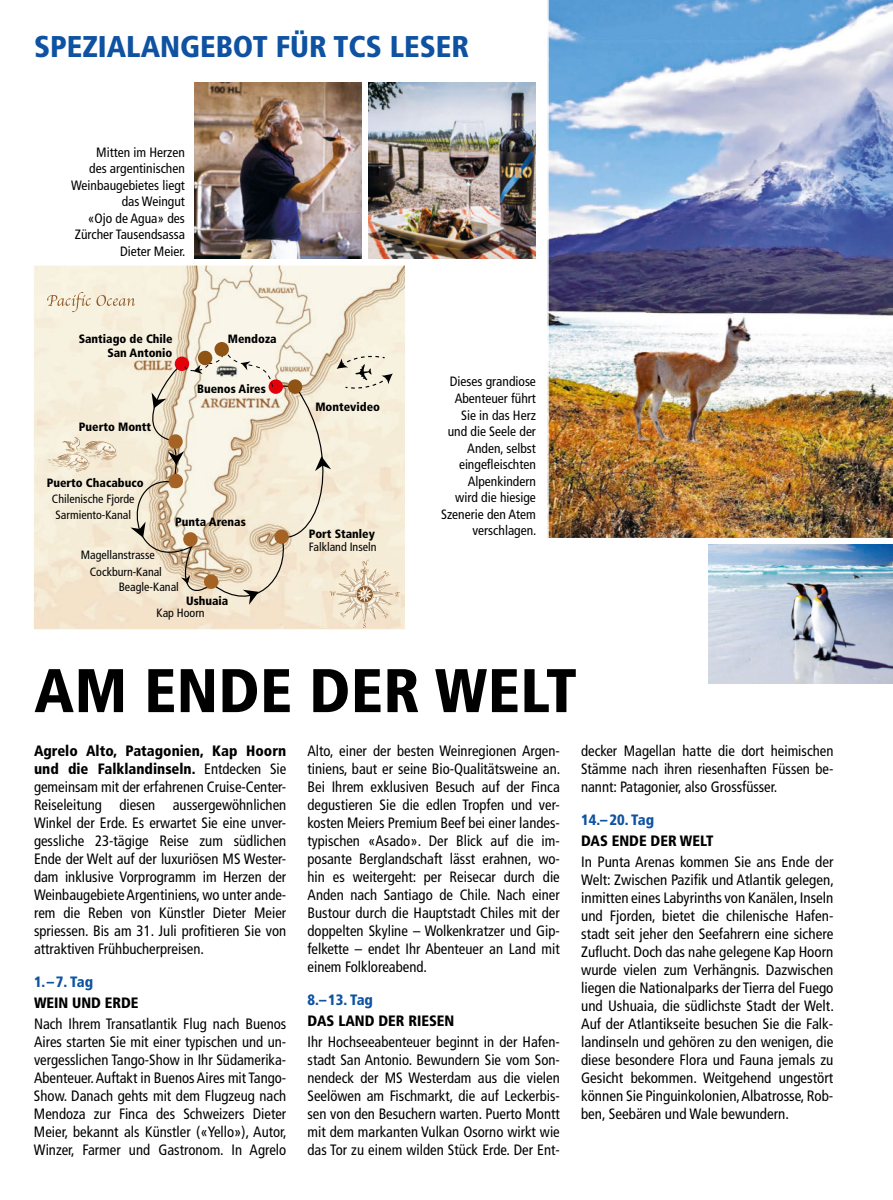
<style>
.page{position:relative;width:893px;height:1200px;background:#fff}
.page>*{position:absolute;margin:0;border:0;box-sizing:border-box;transform-origin:0 0}
.t1{font:900 condensed 61.5px "Frutiger";letter-spacing:.01em;color:#000}
.t2{font:900 condensed 30px "Frutiger";color:#0e52a1}
.t3{font:condensed 15px/18px "Frutiger";color:#000;text-align:justify}
.t4{font:900 condensed 15px "Frutiger";color:#000}
.t5{font:900 condensed 15px "Frutiger";color:#0e52a1}
.t6{font:condensed 13.5px/16.5px "Frutiger";color:#000;text-align:right}
.t7{font:900 condensed 12px "Frutiger";color:#000}
.t8{font:condensed 12px "Frutiger";color:#000}
.s1{font-weight:900}
</style>
<div class="page">
<img style="left:547px;top:0;width:346px;height:539px">
<img style="left:34px;top:265px;width:371px;height:364px">
<svg style="left:47px;top:341px;width:353px;height:286px;background:#ece0cb"></svg>
<svg style="left:47px;top:292px;width:88px;height:20px;background:#eadec7"></svg>
<img style="left:194px;top:83px;width:168px;height:176px">
<img style="left:368px;top:83px;width:168px;height:176px">
<img style="left:708px;top:544px;width:185px;height:139px">
<h2 class="t2" style="left:34px;top:28px;width:437px">SPEZIALANGEBOT FÜR TCS LESER</h2>
<p class="t6" style="left:71px;top:144px;width:116px">Mitten im Herzen<br>des argentinischen<br>Weinbaugebietes liegt das Weingut<br>«Ojo de Agua» des<br>Zürcher Tausendsassa<br>Dieter Meier.</p>
<p class="t7" style="left:79px;top:331px;width:96px">Santiago de Chile</p>
<p class="t7" style="left:228px;top:331px;width:50px">Mendoza</p>
<p class="t7" style="left:107px;top:345px;width:67px">San Antonio</p>
<p class="t7" style="left:79px;top:419px;width:74px">Puerto Montt</p>
<p class="t7" style="left:47px;top:475px;width:98px">Puerto Chacabuco</p>
<p class="t8" style="left:52px;top:492px;width:84px">Chilenische Fjorde</p>
<p class="t7" style="left:197px;top:382px;width:70px">Buenos Aires</p>
<p class="t8" style="left:56px;top:508px;width:77px">Sarmiento-Kanal</p>
<p class="t8" style="left:81px;top:548px;width:76px">Magellanstrasse</p>
<p class="t8" style="left:90px;top:564px;width:74px">Cockburn-Kanal</p>
<p class="t7" style="left:175px;top:514px;width:72px">Punta Arenas</p>
<p class="t8" style="left:119px;top:579px;width:62px">Beagle-Kanal</p>
<p class="t7" style="left:186px;top:593px;width:44px">Ushuaia</p>
<p class="t8" style="left:156px;top:605px;width:50px">Kap Hoorn</p>
<p class="t7" style="left:315px;top:399px;width:66px">Montevideo</p>
<p class="t7" style="left:309px;top:526px;width:68px">Port Stanley</p>
<p class="t8" style="left:309px;top:540px;width:69px">Falkland Inseln</p>
<p class="t6" style="left:441px;top:373px;width:97px">Dieses grandiose<br>Abenteuer führt<br>Sie in das Herz und die Seele der<br>Anden, selbst eingefleischten<br>Alpenkindern<br>wird die hiesige<br>Szenerie den Atem verschlagen.</p>
<h1 class="t1" style="left:34px;top:653px;width:544px">AM ENDE DER WELT</h1>
<p class="t3" style="left:34px;top:741px;width:254px"><span class="s1">Agrelo Alto, Patagonien, Kap Hoorn und die Falklandinseln.</span> Entdecken Sie gemeinsam mit der erfahrenen Cruise-Center-Reiseleitung diesen aussergewöhnlichen Winkel der Erde. Es erwartet Sie eine unver&shy;gessliche 23-tägige Reise zum südlichen Ende der Welt auf der luxuriösen MS Wester&shy;dam inklusive Vorprogramm im Herzen der Weinbaugebiete Argentiniens, wo unter ande&shy;rem die Reben von Künstler Dieter Meier spriessen. Bis am 31. Juli profitieren Sie von attraktiven Frühbucherpreisen.</p>
<p class="t5" style="left:34px;top:972px;width:61px">1. – 7. Tag</p>
<p class="t4" style="left:34px;top:993px;width:106px">WEIN UND ERDE</p>
<p class="t3" style="left:34px;top:1014px;width:254px">Nach Ihrem Transatlantik Flug nach Buenos Aires starten Sie mit einer typischen und un&shy;vergesslichen Tango-Show in Ihr Südamerika-Abenteuer. Auftakt in Buenos Aires mit Tango-Show. Danach gehts mit dem Flugzeug nach Mendoza zur Finca des Schweizers Dieter Meier, bekannt als Künstler («Yello»), Autor, Winzer, Farmer und Gastronom. In Agrelo</p>
<p class="t3" style="left:308px;top:741px;width:254px">Alto, einer der besten Weinregionen Argen&shy;tiniens, baut er seine Bio-Qualitätsweine an.<br>Bei Ihrem exklusiven Besuch auf der Finca degustieren Sie die edlen Tropfen und ver&shy;kosten Meiers Premium Beef bei einer landes&shy;typischen «Asado». Der Blick auf die im&shy;posante Berglandschaft lässt erahnen, wo&shy;hin es weitergeht: per Reisecar durch die Anden nach Santiago de Chile. Nach einer Bustour durch die Hauptstadt Chiles mit der doppelten Skyline – Wolkenkratzer und Gip&shy;felkette – endet Ihr Abenteuer an Land mit einem Folkloreabend.</p>
<p class="t5" style="left:308px;top:990px;width:67px">8.– 13. Tag</p>
<p class="t4" style="left:308px;top:1011px;width:148px">DAS LAND DER RIESEN</p>
<p class="t3" style="left:308px;top:1032px;width:254px">Ihr Hochseeabenteuer beginnt in der Hafen&shy;stadt San Antonio. Bewundern Sie vom Son&shy;nendeck der MS Westerdam aus die vielen Seelöwen am Fischmarkt, die auf Leckerbis&shy;sen von den Besuchern warten. Puerto Montt mit dem markanten Vulkan Osorno wirkt wie das Tor zu einem wilden Stück Erde. Der Ent-</p>
<p class="t3" style="left:581px;top:741px;width:254px">decker Magellan hatte die dort heimischen Stämme nach ihren riesenhaften Füssen be&shy;nannt: Patagonier, also Grossfüsser.</p>
<p class="t5" style="left:581px;top:810px;width:75px">14.– 20. Tag</p>
<p class="t4" style="left:581px;top:831px;width:134px">DAS ENDE DER WELT</p>
<p class="t3" style="left:581px;top:852px;width:254px">In Punta Arenas kommen Sie ans Ende der Welt: Zwischen Pazifik und Atlantik gelegen, inmitten eines Labyrinths von Kanälen, Inseln und Fjorden, bietet die chilenische Hafen&shy;stadt seit jeher den Seefahrern eine sichere Zuflucht. Doch das nahe gelegene Kap Hoorn wurde vielen zum Verhängnis. Dazwischen liegen die Nationalparks der Tierra del Fuego und Ushuaia, die südlichste Stadt der Welt.<br>Auf der Atlantikseite besuchen Sie die Falk&shy;landinseln und gehören zu den wenigen, die diese besondere Flora und Fauna jemals zu Gesicht bekommen. Weitgehend ungestört können Sie Pinguinkolonien, Albatrosse, Rob&shy;ben, Seebären und Wale bewundern.</p>
</div>
